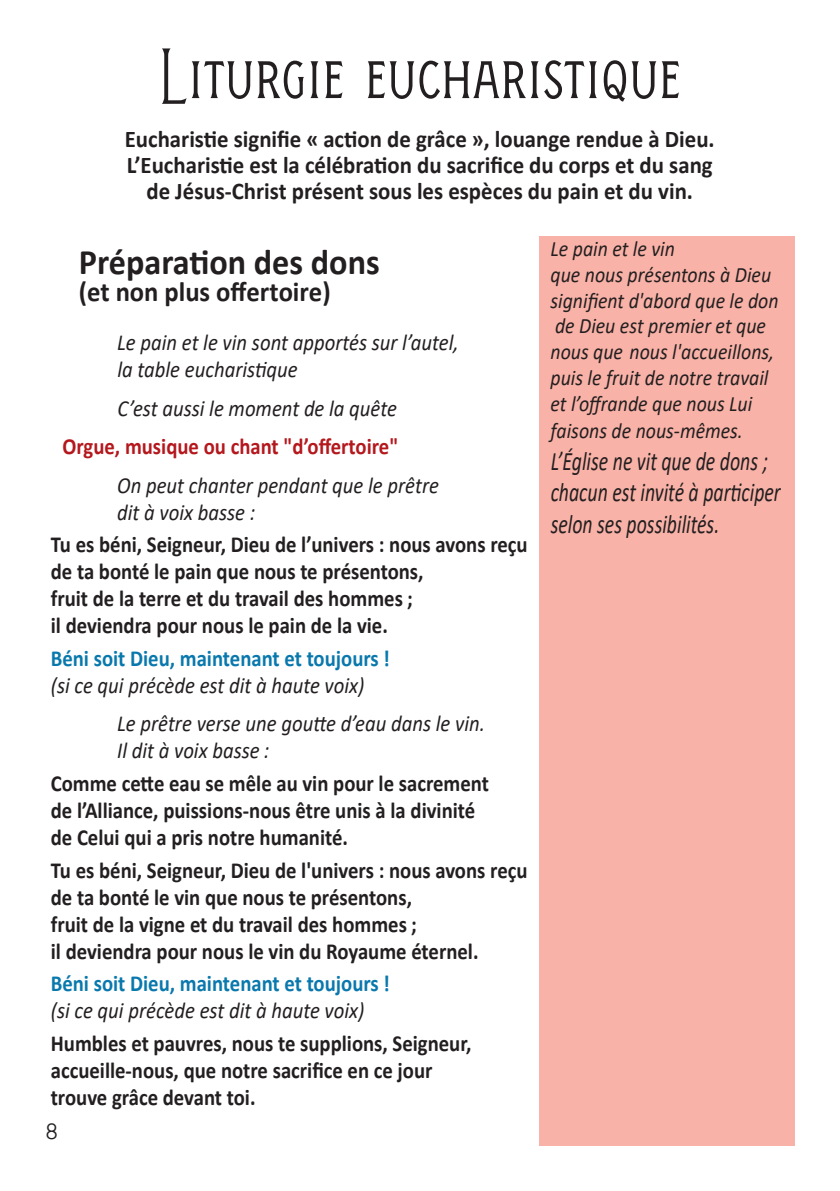
<style>
.page{position:relative;width:840px;height:1191px;background:#fff}
.page>*{position:absolute;margin:0;border:0;box-sizing:border-box;transform-origin:0 0}
.Titre_temps{font:300 condensed 64px "Figuera Variable";color:#231f20;scale:.9 1}
.t1{font:700 36px "Calibri";color:#231f20;scale:.95 1}
.t2{font:700 28px "Calibri";color:#231f20;scale:.95 1}
.t3{font:italic 26.8px/31.6px "Calibri";color:#231f20;scale:.74 1}
.Intertitre{font:700 24px/26px "Calibri";color:#231f20;text-align:center;scale:.95 1}
.t4{font:300 condensed 24px "Figuera Variable";color:#231f20;scale:.95 1}
.Texte_gras{font:700 23px/27px "Calibri";color:#231f20;scale:.9 1}
.Txt_Chants{font:italic 23px/27px "Calibri";color:#231f20;scale:.9 1}
.Texte_bleu{font:700 23px/27px "Calibri";color:#0978ad;scale:.9 1}
.t5{font:700 23px "Calibri";color:#b4181d;scale:.9 1}
.t6{font:italic 22px/26px "Calibri";color:#231f20;scale:.9 1}
.s1{font-weight:400;font-style:italic;color:#231f20}
</style>
<div class="page">
<div style="left:539px;top:235px;width:255px;height:910px;background:#f9b2a7"></div>
<p class="Titre_temps" style="left:158px;top:32px;width:582px">Liturgie eucharistique</p>
<p class="Intertitre" style="left:125px;top:125px;width:622px">Eucharistie signifie « action de grâce », louange rendue à Dieu.<br>L’Eucharistie est la célébration du sacrifice du corps et du sang de Jésus-Christ présent sous les espèces du pain et du vin.</p>
<h2 class="t1" style="left:79px;top:237px;width:318px">Préparation des dons</h2>
<p class="t2" style="left:79px;top:280px;width:266px">(et non plus offertoire)</p>
<p class="Txt_Chants" style="left:117px;top:328px;width:381px">Le pain et le vin sont apportés sur l’autel,</p>
<p class="Txt_Chants" style="left:117px;top:349px;width:312px;line-height:38.4px">la table eucharistique<br>C’est aussi le moment de la quête</p>
<p class="t5" style="left:62px;top:430px;width:374px">Orgue, musique ou chant "d’offertoire"</p>
<p class="Txt_Chants" style="left:117px;top:470px;width:359px">On peut chanter pendant que le prêtre dit à voix basse :</p>
<p class="Texte_gras" style="left:51px;top:531px;width:531px">Tu es béni, Seigneur, Dieu de l’univers : nous avons reçu de ta bonté le pain que nous te présentons,<br>fruit de la terre et du travail des hommes ;<br>il deviendra pour nous le pain de la vie.</p>
<p class="Texte_bleu" style="left:51px;top:644px;width:378px">Béni soit Dieu, maintenant et toujours ! <span class="s1">(si ce qui précède est dit à haute voix)</span></p>
<p class="Txt_Chants" style="left:117px;top:709px;width:410px">Le prêtre verse une goutte d’eau dans le vin.<br>Il dit à voix basse :</p>
<p class="Texte_gras" style="left:51px;top:769px;width:488px">Comme cette eau se mêle au vin pour le sacrement de l’Alliance, puissions-nous être unis à la divinité de Celui qui a pris notre humanité.</p>
<p class="Texte_gras" style="left:51px;top:856px;width:531px">Tu es béni, Seigneur, Dieu de l'univers : nous avons reçu de ta bonté le vin que nous te présentons,<br>fruit de la vigne et du travail des hommes ;<br>il deviendra pour nous le vin du Royaume éternel.</p>
<p class="Texte_bleu" style="left:51px;top:970px;width:378px">Béni soit Dieu, maintenant et toujours ! <span class="s1">(si ce qui précède est dit à haute voix)</span></p>
<p class="Texte_gras" style="left:51px;top:1029px;width:469px">Humbles et pauvres, nous te supplions, Seigneur, accueille-nous, que notre sacrifice en ce jour trouve grâce devant toi.</p>
<p class="t4" style="left:45px;top:1113px;width:15px">8</p>
<p class="t6" style="left:550px;top:234px;width:255px">Le pain et le vin<br>que nous présentons à Dieu signifient d'abord que le don de Dieu est premier et que nous que nous l'accueillons, puis le fruit de notre travail et l’offrande que nous Lui faisons de nous-mêmes.</p>
<p class="t3" style="left:550px;top:444px;width:312px">L’Église ne vit que de dons ; chacun est invité à participer selon ses possibilités.</p>
</div>
